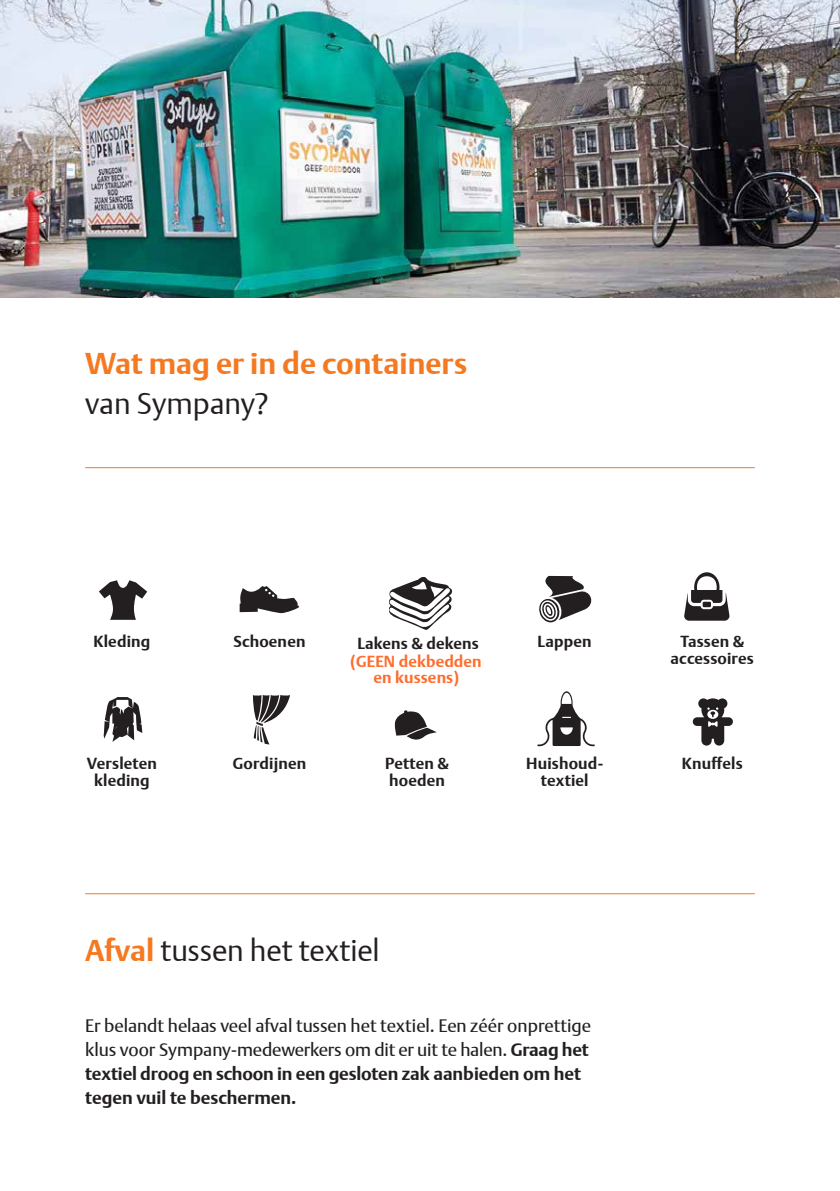
<style>
.page{position:relative;width:840px;height:1191px;background:#fff}
.page>*{position:absolute;margin:0;border:0;box-sizing:border-box;transform-origin:0 0}
.t1{font:300 30px "DTL Argo ST";color:#231f20}
.t2{font:700 30px "DTL Argo ST";color:#f47921}
.t3{font:18px/24px "DTL Argo T";letter-spacing:-.005em;color:#231f20}
.t4{font:700 16px/17.2px "DTL Argo T";letter-spacing:.01em;color:#231f20;text-align:center}
.t5{font:700 16px/16.4px "DTL Argo T";letter-spacing:.01em;color:#ff6c2c;text-align:center}
.s1{font-weight:700;color:#f47921}
.s2{font-weight:700}
</style>
<div class="page">
<img style="left:0;top:0;width:839px;height:298px">
<svg style="left:539px;top:576px;width:53px;height:47px"></svg>
<svg style="left:253px;top:695px;width:37px;height:49px"></svg>
<svg style="left:692px;top:698px;width:40px;height:47px"></svg>
<svg style="left:394px;top:710px;width:42px;height:30px"></svg>
<svg style="left:239px;top:586px;width:60px;height:27px"></svg>
<svg style="left:684px;top:572px;width:45px;height:48px"></svg>
<svg style="left:537px;top:691px;width:57px;height:56px"></svg>
<svg style="left:99px;top:580px;width:48px;height:40px"></svg>
<svg style="left:104px;top:697px;width:38px;height:45px"></svg>
<svg style="left:389px;top:578px;width:62px;height:51px"></svg>
<hr style="left:85px;top:467px;width:669px;height:1px;background:#f47921">
<hr style="left:85px;top:893px;width:669px;height:1px;background:#f47921">
<h1 class="t2" style="left:85px;top:345px;width:383px">Wat mag er in de containers</h1>
<h1 class="t1" style="left:85px;top:385px;width:185px">van Sympany?</h1>
<p class="t4" style="left:93px;top:632px;width:58px">Kleding</p>
<p class="t4" style="left:233px;top:632px;width:73px">Schoenen</p>
<p class="t4" style="left:357px;top:634px;width:123px">Lakens &amp; dekens</p>
<p class="t5" style="left:350px;top:653px;width:133px">(GEEN dekbedden en kussens)</p>
<p class="t4" style="left:537px;top:632px;width:56px">Lappen</p>
<p class="t4" style="left:670px;top:633px;width:85px">Tassen &amp; accessoires</p>
<p class="t4" style="left:87px;top:754px;width:72px">Versleten kleding</p>
<p class="t4" style="left:233px;top:754px;width:75px">Gordijnen</p>
<p class="t4" style="left:385px;top:754px;width:65px;text-align:left">Petten &amp; hoeden</p>
<p class="t4" style="left:526px;top:754px;width:79px">Huishoud&shy;textiel</p>
<p class="t4" style="left:681px;top:754px;width:62px">Knuffels</p>
<h1 class="t1" style="left:85px;top:932px;width:296px"><span class="s1">Afval</span> tussen het textiel</h1>
<p class="t3" style="left:85px;top:1013px;width:507px">Er belandt helaas veel afval tussen het textiel. Een zéér onprettige klus voor Sympany-medewerkers om dit er uit te halen. <span class="s2">Graag het textiel droog en schoon in een gesloten zak aanbieden om het tegen vuil te beschermen.</span></p>
</div>
